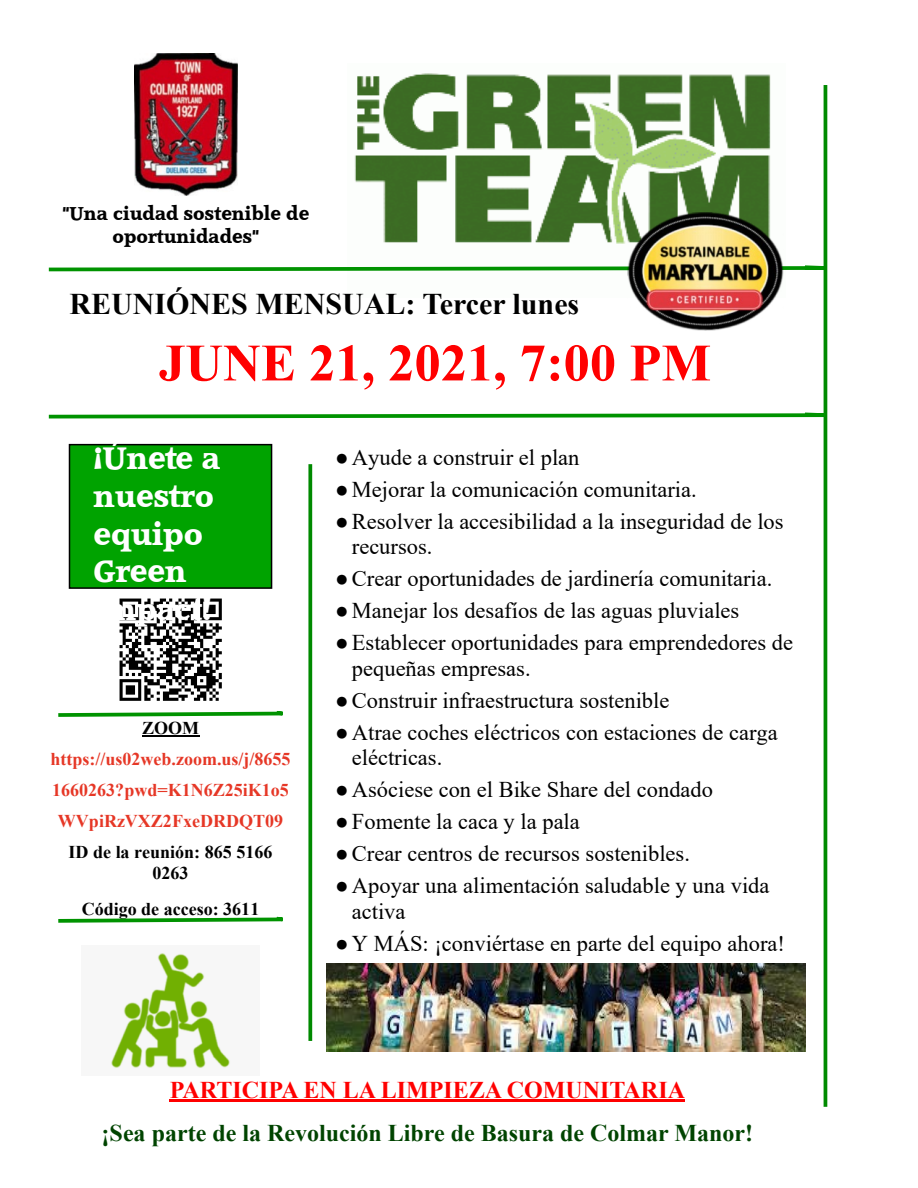
<style>
.page{position:relative;width:918px;height:1188px;background:#fff}
.page>*{position:absolute;margin:0;border:0;box-sizing:border-box;transform-origin:0 0}
.t1{font:700 52.5px "Times New Roman";color:#f00}
.t2{font:30px/38px "Accord SF Bold";color:#fff}
.t3{font:700 30px "Times New Roman";color:#000}
.t4{font:700 24px "Times New Roman";color:#040}
.t5{font:700 24px "Times New Roman";color:#f00}
.t6{font:22.5px/25.8px "Times New Roman";color:#000}
.t7{font:700 18px/31px "Times New Roman";color:#e63726;text-align:center}
.t8{font:700 18px/20.7px "Times New Roman";color:#000;text-align:center}
.t9{font:18px/22.8px "Accord SF Bold";color:#000;text-align:center}
.s1{font-weight:700}
</style>
<div class="page">
<img style="left:354px;top:73px;width:430px;height:204px">
<img style="left:327px;top:963px;width:478px;height:89px">
<img style="left:135px;top:54px;width:102px;height:142px">
<svg style="left:48px;top:263px;width:780px;height:10px"></svg>
<hr style="left:824px;top:85px;width:3px;height:1022px;background:#008a00">
<img style="left:628px;top:212px;width:155px;height:119px">
<svg style="left:48px;top:411px;width:780px;height:9px"></svg>
<hr style="left:170px;top:1100px;width:515px;height:2px;background:#f00">
<svg style="left:308px;top:464px;width:4px;height:577px;background:#1c971c"></svg>
<img style="left:111px;top:953px;width:119px;height:116px">
<hr style="left:142px;top:735px;width:57px;height:2px;background:#000">
<svg style="left:58px;top:709px;width:255px;height:10px"></svg>
<svg style="left:58px;top:914px;width:255px;height:11px"></svg>
<img style="left:109px;top:598px;width:123px;height:114px">
<div style="left:69px;top:444px;width:203px;height:145px;background:#00a300;border:2px solid #000"></div>
<p class="t9" style="left:63px;top:203px;width:248px">"Una ciudad sostenible de oportunidades"</p>
<h2 class="t3" style="left:69px;top:294px;width:511px">REUNIÓNES MENSUAL: Tercer lunes</h2>
<h1 class="t1" style="left:159px;top:345px;width:554px">JUNE 21, 2021, 7:00 PM</h1>
<h2 class="t2" style="left:93px;top:440px;width:129px">¡Únete a nuestro equipo<br>Green<br>Impact!</h2>
<p class="t8" style="left:142px;top:720px;width:59px">ZOOM</p>
<p class="t7" style="left:50px;top:745px;width:242px">https://us02web.zoom.us/j/8655<br>1660263?pwd=K1N6Z25iK1o5<br>WVpiRzVXZ2FxeDRDQT09</p>
<p class="t8" style="left:69px;top:844px;width:205px">ID de la reunión: 865 5166<br>0263</p>
<p class="t8" style="left:82px;top:900px;width:179px">Código de acceso: 3611</p>
<p class="t6" style="left:335px;top:447px;width:246px">● Ayude a construir el plan</p>
<p class="t6" style="left:335px;top:478px;width:363px">●Mejorar la comunicación comunitaria.</p>
<p class="t6" style="left:352px;top:510px;width:433px;text-indent:-17px">●Resolver la accesibilidad a la inseguridad de los recursos.</p>
<p class="t6" style="left:335px;top:568px;width:439px">●Crear oportunidades de jardinería comunitaria.</p>
<p class="t6" style="left:335px;top:600px;width:406px">●Manejar los desafíos de las aguas pluviales</p>
<p class="t6" style="left:352px;top:632px;width:443px;text-indent:-17px">●Establecer oportunidades para emprendedores de pequeñas empresas.</p>
<p class="t6" style="left:335px;top:689px;width:336px">●Construir infraestructura sostenible</p>
<p class="t6" style="left:352px;top:721px;width:427px;text-indent:-17px">● Atrae coches eléctricos con estaciones de carga eléctricas.</p>
<p class="t6" style="left:335px;top:779px;width:380px">● Asóciese con el Bike Share del condado</p>
<p class="t6" style="left:335px;top:811px;width:246px">●Fomente la caca y la pala</p>
<p class="t6" style="left:335px;top:843px;width:356px">●Crear centros de recursos sostenibles.</p>
<p class="t6" style="left:352px;top:875px;width:419px;text-indent:-17px">● Apoyar una alimentación saludable y una vida activa</p>
<p class="t6" style="left:335px;top:932px;width:452px"><span class="s1">●</span> Y MÁS: ¡conviértase en parte del equipo ahora!</p>
<p class="t5" style="left:170px;top:1082px;width:517px">PARTICIPA EN LA LIMPIEZA COMUNITARIA</p>
<p class="t4" style="left:102px;top:1124px;width:653px">¡Sea parte de la Revolución Libre de Basura de Colmar Manor!</p>
</div>
